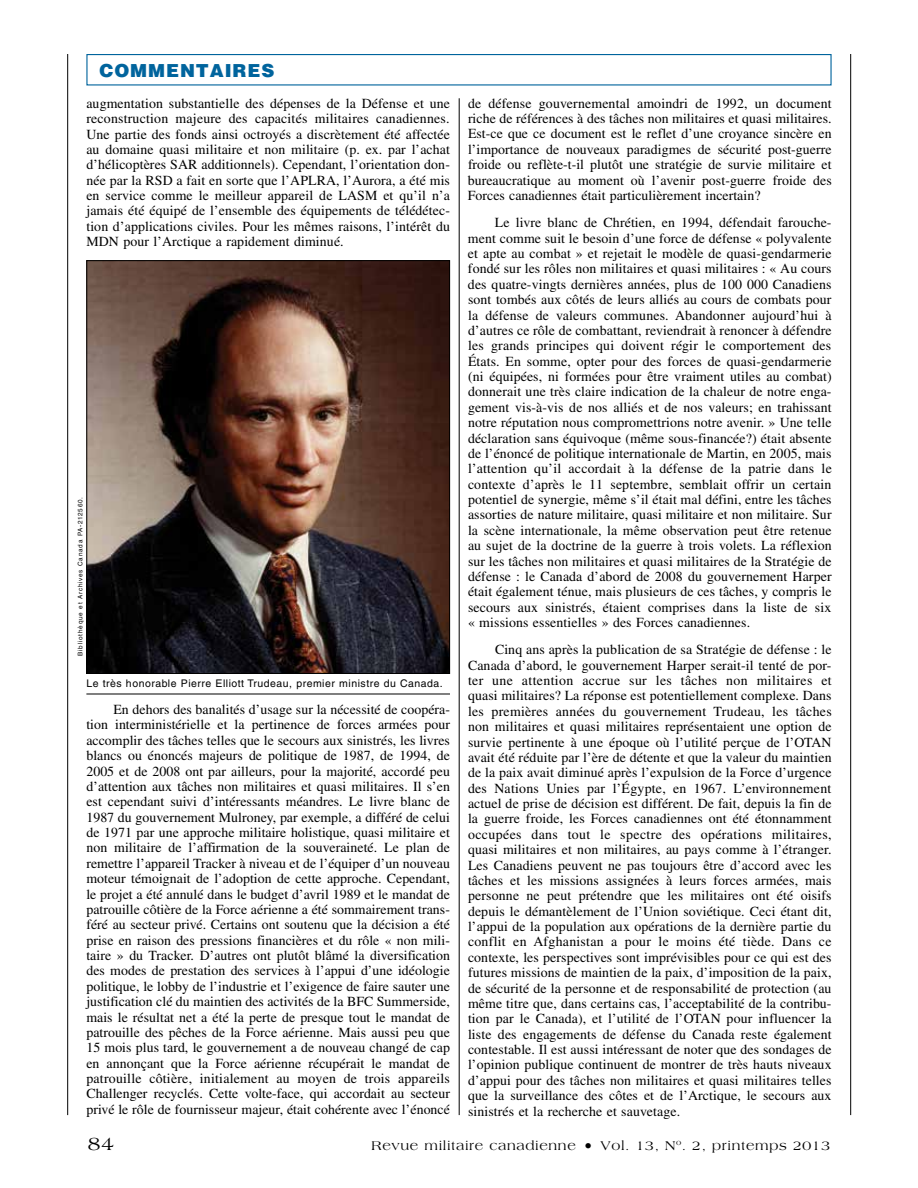
<style>
.page{position:relative;width:918px;height:1188px;background:#fff}
.page>*{position:absolute;margin:0;border:0;box-sizing:border-box;transform-origin:0 0}
.t1{font:19.5px "Americana Std";color:#000}
.t2{font:900 18px "Helvetica LT Std";letter-spacing:.05em;color:#00649d}
.t3{font:13.8px/15.3px "Times LT Std";letter-spacing:.005em;color:#000;text-align:justify}
.t4{font:13.5px "Americana Std";letter-spacing:.05em;color:#000}
.t5{font:10.5px "Helvetica LT Std";letter-spacing:.05em;color:#000}
.t6{font:6.3px "Helvetica LT Std";letter-spacing:.125em;color:#000}
.s1{font-size:16.5px}
</style>
<div class="page">
<hr style="left:850px;top:54px;width:1px;height:1061px;background:#000">
<hr style="left:67px;top:54px;width:1px;height:1061px;background:#000">
<div style="left:86px;top:54px;width:746px;height:32px;border:1px solid #00649d"></div>
<hr style="left:459px;top:98px;width:1px;height:1017px;background:#000">
<img style="left:88px;top:262px;width:360px;height:410px">
<div style="left:86px;top:260px;width:364px;height:414px;border:1px solid #000"></div>
<hr style="left:86px;top:694px;width:364px;height:1px;background:#000">
<h2 class="t2" style="left:100px;top:59px;width:176px">COMMENTAIRES</h2>
<p class="t3" style="left:86px;top:95px;width:365px">augmentation substantielle des dépenses de la Défense et une reconstruction majeure des capacités militaires canadiennes.<br>Une partie des fonds ainsi octroyés a discrètement été affectée au domaine quasi militaire et non militaire (p. ex. par l’achat d’hélicoptères SAR additionnels). Cependant, l’orientation don&shy;née par la RSD a fait en sorte que l’APLRA, l’Aurora, a été mis en service comme le meilleur appareil de LASM et qu’il n’a jamais été équipé de l’ensemble des équipements de télédétec&shy;tion d’applications civiles. Pour les mêmes raisons, l’intérêt du MDN pour l’Arctique a rapidement diminué.</p>
<p class="t6" style="left:77px;top:656px;width:161px;rotate:-90deg">Bibliothèque et Archives Canada PA-212560.</p>
<p class="t5" style="left:86px;top:677px;width:358px">Le très honorable Pierre Elliott Trudeau, premier ministre du Canada.</p>
<p class="t3" style="left:86px;top:702px;width:365px;text-indent:27px">En dehors des banalités d’usage sur la nécessité de coopéra&shy;tion interministérielle et la pertinence de forces armées pour accomplir des tâches telles que le secours aux sinistrés, les livres blancs ou énoncés majeurs de politique de 1987, de 1994, de 2005 et de 2008 ont par ailleurs, pour la majorité, accordé peu d’attention aux tâches non militaires et quasi militaires. Il s’en est cependant suivi d’intéressants méandres. Le livre blanc de 1987 du gouvernement Mulroney, par exemple, a différé de celui de 1971 par une approche militaire holistique, quasi militaire et non militaire de l’affirmation de la souveraineté. Le plan de remettre l’appareil Tracker à niveau et de l’équiper d’un nouveau moteur témoignait de l’adoption de cette approche. Cependant, le projet a été annulé dans le budget d’avril 1989 et le mandat de patrouille côtière de la Force aérienne a été sommairement trans&shy;féré au secteur privé. Certains ont soutenu que la décision a été prise en raison des pressions financières et du rôle « non mili&shy;taire » du Tracker. D’autres ont plutôt blâmé la diversification des modes de prestation des services à l’appui d’une idéologie politique, le lobby de l’industrie et l’exigence de faire sauter une justification clé du maintien des activités de la BFC Summerside, mais le résultat net a été la perte de presque tout le mandat de patrouille des pêches de la Force aérienne. Mais aussi peu que 15 mois plus tard, le gouvernement a de nouveau changé de cap en annonçant que la Force aérienne récupérait le mandat de patrouille côtière, initialement au moyen de trois appareils Challenger recyclés. Cette volte-face, qui accordait au secteur privé le rôle de fournisseur majeur, était cohérente avec l’énoncé</p>
<p class="t3" style="left:468px;top:95px;width:365px">de défense gouvernemental amoindri de 1992, un document riche de références à des tâches non militaires et quasi militaires.<br>Est‑ce que ce document est le reflet d’une croyance sincère en l’importance de nouveaux paradigmes de sécurité post‑guerre froide ou reflète‑t-il plutôt une stratégie de survie militaire et bureaucratique au moment où l’avenir post‑guerre froide des Forces canadiennes était particulièrement incertain?</p>
<p class="t3" style="left:468px;top:215px;width:365px;text-indent:27px">Le livre blanc de Chrétien, en 1994, défendait farouche&shy;ment comme suit le besoin d’une force de défense « polyvalente et apte au combat » et rejetait le modèle de quasi‑gendarmerie fondé sur les rôles non militaires et quasi militaires : « Au cours des quatre‑vingts dernières années, plus de 100 000 Canadiens sont tombés aux côtés de leurs alliés au cours de combats pour la défense de valeurs communes. Abandonner aujourd’hui à d’autres ce rôle de combattant, reviendrait à renoncer à défendre les grands principes qui doivent régir le comportement des États. En somme, opter pour des forces de quasi-gendarmerie (ni équipées, ni formées pour être vraiment utiles au combat) donnerait une très claire indication de la chaleur de notre enga&shy;gement vis-à-vis de nos alliés et de nos valeurs; en trahissant notre réputation nous compromettrions notre avenir. » Une telle déclaration sans équivoque (même sous-financée?) était absente de l’énoncé de politique internationale de Martin, en 2005, mais l’attention qu’il accordait à la défense de la patrie dans le contexte d’après le 11 septembre, semblait offrir un certain potentiel de synergie, même s’il était mal défini, entre les tâches assorties de nature militaire, quasi militaire et non militaire. Sur la scène internationale, la même observation peut être retenue au sujet de la doctrine de la guerre à trois volets. La réflexion sur les tâches non militaires et quasi militaires de la Stratégie de défense : le Canada d’abord de 2008 du gouvernement Harper était également ténue, mais plusieurs de ces tâches, y compris le secours aux sinistrés, étaient comprises dans la liste de six « missions essentielles » des Forces canadiennes.</p>
<p class="t3" style="left:468px;top:642px;width:365px;text-indent:27px">Cinq ans après la publication de sa Stratégie de défense : le Canada d’abord, le gouvernement Harper serait-il tenté de por&shy;ter une attention accrue sur les tâches non militaires et quasi militaires? La réponse est potentiellement complexe. Dans les premières années du gouvernement Trudeau, les tâches non militaires et quasi militaires représentaient une option de survie pertinente à une époque où l’utilité perçue de l’OTAN avait été réduite par l’ère de détente et que la valeur du maintien de la paix avait diminué après l’expulsion de la Force d’urgence des Nations Unies par l’Égypte, en 1967. L’environnement actuel de prise de décision est différent. De fait, depuis la fin de la guerre froide, les Forces canadiennes ont été étonnamment occupées dans tout le spectre des opérations militaires, quasi militaires et non militaires, au pays comme à l’étranger.<br>Les Canadiens peuvent ne pas toujours être d’accord avec les tâches et les missions assignées à leurs forces armées, mais personne ne peut prétendre que les militaires ont été oisifs depuis le démantèlement de l’Union soviétique. Ceci étant dit, l’appui de la population aux opérations de la dernière partie du conflit en Afghanistan a pour le moins été tiède. Dans ce contexte, les perspectives sont imprévisibles pour ce qui est des futures missions de maintien de la paix, d’imposition de la paix, de sécurité de la personne et de responsabilité de protection (au même titre que, dans certains cas, l’acceptabilité de la contribu&shy;tion par le Canada), et l’utilité de l’OTAN pour influencer la liste des engagements de défense du Canada reste également contestable. Il est aussi intéressant de noter que des sondages de l’opinion publique continuent de montrer de très hauts niveaux d’appui pour des tâches non militaires et quasi militaires telles que la surveillance des côtes et de l’Arctique, le secours aux sinistrés et la recherche et sauvetage.</p>
<h1 class="t1" style="left:88px;top:1132px;width:28px">84</h1>
<p class="t4" style="left:371px;top:1138px;width:460px">Revue militaire canadienne <span class="s1">•</span> Vol. 13, N<sup>o</sup>. 2, printemps 2013</p>
</div>
